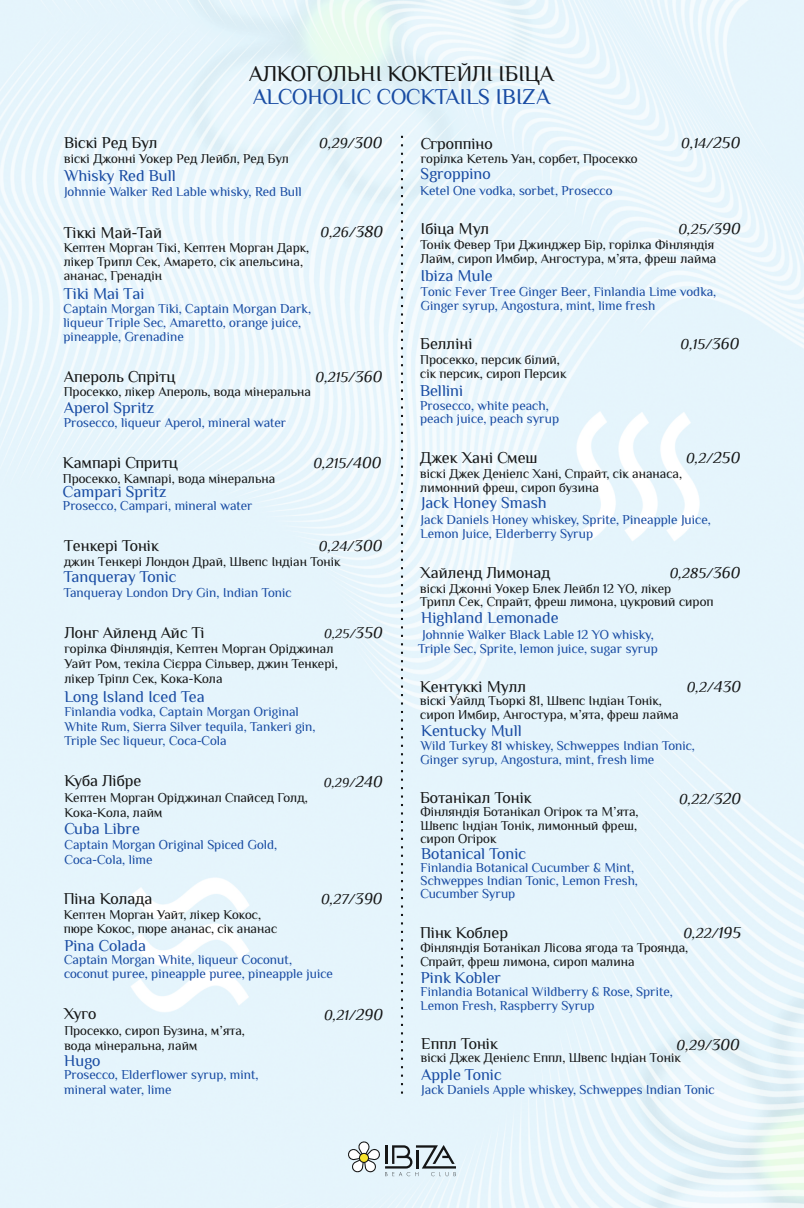
<style>
.page{position:relative;width:804px;height:1208px;background:#fff}
.page>*{position:absolute;margin:0;border:0;box-sizing:border-box;transform-origin:0 0}
.t1{font:italic 22.5px "Philosopher";color:#151616}
.t2{font:italic 22.5px "Philosopher";color:#194ca3}
.t3{font:italic 16.5px "Philosopher";color:#194ca3}
.t4{font:italic 16.5px "Philosopher";color:#151616}
.t5{font:italic 15px "Philosopher";color:#151616}
.t6{font:italic 13.5px/14.1px "Philosopher";color:#194ca3}
.t7{font:italic 13.5px/14.1px "Philosopher";color:#151616}
.s1{font-size:16.5px}
</style>
<div class="page">
<img style="left:0;top:0;width:804px;height:1208px">
<svg style="left:347px;top:1140px;width:109px;height:36px;background:#bcc7c9"></svg>
<svg style="left:401px;top:136px;width:2px;height:958px"></svg>
<h1 class="t1" style="left:249px;top:66px;width:306px">АЛКОГОЛЬНІ КОКТЕЙЛІ ІБІЦА</h1>
<h1 class="t2" style="left:253px;top:90px;width:299px">ALCOHOLIC COCKTAILS IBIZA</h1>
<p class="t4" style="left:64px;top:137px;width:95px">Віскі Ред Бул</p>
<p class="t7" style="left:64px;top:153px;width:226px">віскі Джонні Уокер Ред Лейбл, Ред Бул</p>
<p class="t3" style="left:64px;top:170px;width:113px">Whisky Red Bull</p>
<p class="t6" style="left:64px;top:186px;width:239px">Johnnie Walker Red Lable whisky, Red Bull</p>
<p class="t5" style="left:319px;top:135px;width:65px">0,29/<span class="s1">300</span></p>
<p class="t4" style="left:64px;top:227px;width:100px">Тіккі Май-Тай</p>
<p class="t5" style="left:320px;top:224px;width:64px">0,26/<span class="s1">380</span></p>
<p class="t7" style="left:64px;top:242px;width:247px">Кептен Морган Тiкi, Кептен Морган Дарк, лікер Трипл Сек, Амарето, сік апельсина, ананас, Гренадін</p>
<p class="t3" style="left:64px;top:288px;width:82px">Tiki Mai Tai</p>
<p class="t6" style="left:64px;top:303px;width:249px">Captain Morgan Tiki, Captain Morgan Dark, liqueur Triple Sec, Amaretto, orange juice, pineapple, Grenadine</p>
<p class="t5" style="left:315px;top:369px;width:68px">0,215/<span class="s1">360</span></p>
<p class="t4" style="left:64px;top:371px;width:113px">Апероль Спрітц</p>
<p class="t7" style="left:64px;top:386px;width:249px">Просекко, лікер Апероль, вода мінеральна</p>
<p class="t3" style="left:64px;top:401px;width:92px">Aperol Spritz</p>
<p class="t6" style="left:64px;top:416px;width:224px">Prosecco, liqueur Aperol, mineral water</p>
<p class="t4" style="left:63px;top:457px;width:116px">Кампарі Спритц</p>
<p class="t7" style="left:63px;top:472px;width:214px">Просекко, Кампарі, вода мінеральна</p>
<p class="t3" style="left:63px;top:486px;width:105px">Campari Spritz</p>
<p class="t6" style="left:63px;top:500px;width:191px">Prosecco, Campari, mineral water</p>
<p class="t5" style="left:313px;top:455px;width:70px">0,215/<span class="s1">400</span></p>
<p class="t5" style="left:319px;top:538px;width:65px">0,24/<span class="s1">300</span></p>
<p class="t4" style="left:64px;top:540px;width:96px">Тенкері Тонік</p>
<p class="t7" style="left:64px;top:555px;width:278px">джин Тенкері Лондон Драй, Швепс Індіан Тонік</p>
<p class="t3" style="left:64px;top:571px;width:114px">Tanqueray Tonic</p>
<p class="t6" style="left:64px;top:586px;width:229px">Tanqueray London Dry Gin, Indian Tonic</p>
<p class="t4" style="left:64px;top:627px;width:142px">Лонг Айленд Айс Ті</p>
<p class="t7" style="left:64px;top:642px;width:275px;line-height:14.9px">горілка Фінляндія, Кептен Морган Оріджинал<br>Уайт Ром, текіла Сієрра Сільвер, джин Тенкері, лікер Тріпл Сек, Кока-Кола</p>
<p class="t7" style="left:324px;top:626px;width:60px">0,25/<span class="s1">350</span></p>
<p class="t3" style="left:64px;top:690px;width:142px">Long Island Iced Tea</p>
<p class="t6" style="left:64px;top:706px;width:252px;line-height:14.5px">Finlandia vodka, Captain Morgan Original<br>White Rum, Sierra Silver tequila, Tankeri gin,<br>Triple Sec liqueur, Coca-Cola</p>
<p class="t4" style="left:64px;top:775px;width:78px">Куба Лiбре</p>
<p class="t7" style="left:64px;top:791px;width:245px;line-height:14.9px">Кептен Морган Оріджинал Спайсед Голд,<br>Кока-Кола, лайм</p>
<p class="t7" style="left:324px;top:775px;width:61px">0,29/<span class="s1">240</span></p>
<p class="t3" style="left:64px;top:823px;width:77px">Cuba Libre</p>
<p class="t6" style="left:64px;top:838px;width:214px;line-height:14.5px">Captain Morgan Original Spiced Gold,<br>Coca-Cola, lime</p>
<p class="t4" style="left:64px;top:892px;width:90px">Піна Колада</p>
<p class="t7" style="left:64px;top:908px;width:215px;line-height:14.5px">Кептен Морган Уайт, лікер Кокос, пюре Кокос, пюре ананас, сік ананас</p>
<p class="t5" style="left:321px;top:891px;width:63px">0,27/<span class="s1">390</span></p>
<p class="t3" style="left:64px;top:940px;width:83px">Pina Colada</p>
<p class="t6" style="left:64px;top:953px;width:270px">Captain Morgan White, liqueur Coconut, coconut puree, pineapple puree, pineapple juice</p>
<p class="t4" style="left:64px;top:1008px;width:34px">Хуго</p>
<p class="t7" style="left:64px;top:1024px;width:182px;line-height:14.9px">Просекко, сироп Бузина, м’ята, вода мінеральна, лайм</p>
<p class="t5" style="left:324px;top:1006px;width:60px">0,21/<span class="s1">290</span></p>
<p class="t3" style="left:64px;top:1054px;width:38px">Hugo</p>
<p class="t6" style="left:64px;top:1069px;width:196px">Prosecco, Elderflower syrup, mint, mineral water, lime</p>
<p class="t4" style="left:421px;top:138px;width:73px">Сгроппіно</p>
<p class="t5" style="left:681px;top:135px;width:61px">0,14/<span class="s1">250</span></p>
<p class="t7" style="left:421px;top:153px;width:218px">горілка Кетель Уан, сорбет, Просекко</p>
<p class="t3" style="left:420px;top:168px;width:72px">Sgroppino</p>
<p class="t6" style="left:420px;top:185px;width:194px">Ketel One vodka, sorbet, Prosecco</p>
<p class="t4" style="left:420px;top:223px;width:70px">Ібіца Мул</p>
<p class="t5" style="left:678px;top:221px;width:64px">0,25/<span class="s1">390</span></p>
<p class="t7" style="left:420px;top:239px;width:297px">Тонік Февер Три Джинджер Бір, горілка Фінляндія<br>Лайм, сироп Имбир, Ангостура, м’ята, фреш лайма</p>
<p class="t3" style="left:420px;top:270px;width:74px">Ibiza Mule</p>
<p class="t6" style="left:421px;top:285px;width:297px">Tonic Fever Tree Ginger Beer, Finlandia Lime vodka,<br>Ginger syrup, Angostura, mint, lime fresh</p>
<p class="t4" style="left:420px;top:338px;width:54px">Белліні</p>
<p class="t5" style="left:680px;top:336px;width:60px">0,15/<span class="s1">360</span></p>
<p class="t7" style="left:420px;top:354px;width:148px">Просекко, персик білий, сік персик, сироп Персик</p>
<p class="t3" style="left:420px;top:385px;width:45px">Bellini</p>
<p class="t6" style="left:420px;top:400px;width:140px;line-height:13.2px">Prosecco, white peach, peach juice, peach syrup</p>
<p class="t5" style="left:686px;top:450px;width:56px">0,2/<span class="s1">250</span></p>
<p class="t4" style="left:420px;top:452px;width:119px">Джек Хані Смеш</p>
<p class="t7" style="left:420px;top:468px;width:263px;line-height:13.6px">віскі Джек Деніелс Хані, Спрайт, сік ананаса, лимонний фреш, сироп бузина</p>
<p class="t3" style="left:421px;top:497px;width:127px">Jack Honey Smash</p>
<p class="t6" style="left:420px;top:514px;width:292px">Jack Daniels Honey whiskey, Sprite, Pineapple Juice,<br>Lemon Juice, Elderberry Syrup</p>
<p class="t5" style="left:669px;top:564px;width:72px">0,285/<span class="s1">360</span></p>
<p class="t4" style="left:420px;top:567px;width:132px">Хайленд Лимонад</p>
<p class="t7" style="left:420px;top:582px;width:295px;line-height:13.6px">віскі Джонні Уокер Блек Лейбл 12 YO, лікер<br>Трипл Сек, Cпрайт, фреш лимона, цукровий сироп</p>
<p class="t3" style="left:421px;top:612px;width:139px">Highland Lemonade</p>
<p class="t6" style="left:418px;top:628px;width:241px;text-align:center">Johnnie Walker Black Lable 12 YO whisky,<br>Triple Sec, Sprite, lemon juice, sugar syrup</p>
<p class="t4" style="left:420px;top:681px;width:108px">Кентуккі Мулл</p>
<p class="t5" style="left:687px;top:679px;width:56px">0,2/<span class="s1">430</span></p>
<p class="t3" style="left:421px;top:725px;width:102px">Kentucky Mull</p>
<p class="t6" style="left:420px;top:739px;width:276px">Wild Turkey 81 whiskey, Schweppes Indian Tonic,<br>Ginger syrup, Angostura, mint, fresh lime</p>
<p class="t7" style="left:420px;top:695px;width:260px">віскі Уайлд Тьоркі 81, Швепс Індіан Tонік, сироп Имбир, Ангостура, м’ята, фреш лайма</p>
<p class="t4" style="left:420px;top:792px;width:113px">Ботанікал Тонік</p>
<p class="t5" style="left:679px;top:790px;width:64px">0,22/<span class="s1">320</span></p>
<p class="t7" style="left:420px;top:806px;width:220px;line-height:13px;text-align:justify">Фінляндія Ботанікал Огірок та М’ята, Швепс Індіан Тонік, лимонный фреш, cироп Огірок</p>
<p class="t3" style="left:421px;top:848px;width:106px">Botanical Tonic</p>
<p class="t6" style="left:420px;top:863px;width:219px;line-height:12.9px">Finlandia Botanical Cucumber &amp; Mint,<br>Schweppes Indian Tonic, Lemon Fresh,<br>Cucumber Syrup</p>
<p class="t4" style="left:420px;top:927px;width:89px">Пінк Коблер</p>
<p class="t5" style="left:683px;top:925px;width:59px">0,22/<span class="s1">195</span></p>
<p class="t3" style="left:421px;top:971px;width:82px">Pink Kobler</p>
<p class="t6" style="left:420px;top:985px;width:254px">Finlandia Botanical Wildberry &amp; Rose, Sprite,<br>Lemon Fresh, Raspberry Syrup</p>
<p class="t7" style="left:420px;top:942px;width:269px">Фінляндія Ботанікал Лісова ягода та Троянда,<br>Спрайт, фреш лимона, сироп малина</p>
<p class="t5" style="left:676px;top:1036px;width:65px">0,29/<span class="s1">300</span></p>
<p class="t6" style="left:421px;top:1083px;width:295px">Jack Daniels Apple whiskey, Schweppes Indian Tonic</p>
<p class="t4" style="left:421px;top:1038px;width:78px">Еппл Тонiк</p>
<p class="t7" style="left:421px;top:1052px;width:261px">віскі Джек Деніелс Еппл, Швепс Індіан Tонік</p>
<p class="t3" style="left:421px;top:1069px;width:82px">Apple Tonic</p>
</div>
